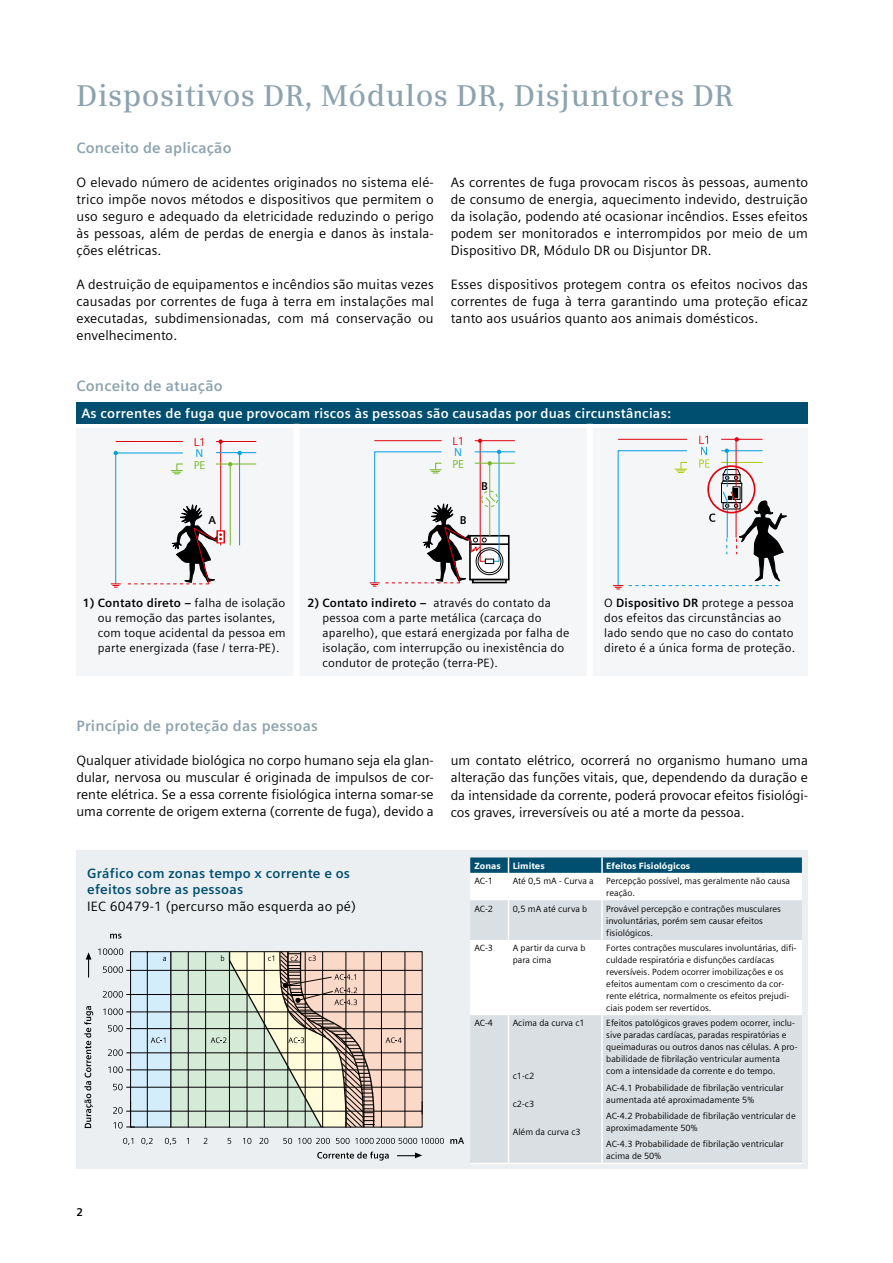
<style>
.page{position:relative;width:893px;height:1263px;background:#fff}
.page>*{position:absolute;margin:0;border:0;box-sizing:border-box;transform-origin:0 0}
.t1{font:600 30px "Siemens Serif";letter-spacing:.015em;color:#8ca3af}
.t2{font:700 15px "Siemens Sans";letter-spacing:.015em;color:#8ca3af}
.t3{font:13.5px/17px "Siemens Sans";letter-spacing:.01em;color:#000;text-align:justify}
.t4{font:700 13.5px "Siemens Sans";letter-spacing:.015em;color:#fff}
.t5{font:700 13.5px/16.5px "Siemens Sans";letter-spacing:.015em;color:#004f70}
.t6{font:12px/15px "Siemens Sans";letter-spacing:.015em;color:#000}
.t7{font:11.4px "Siemens Sans";color:#e3000b}
.t8{font:11.4px "Siemens Sans";color:#75b726}
.t9{font:700 11.4px "Siemens Sans";color:#000}
.t10{font:11.4px "Siemens Sans";color:#009ee3}
.t11{font:700 11.25px "Siemens Sans";color:#000}
.t12{font:9px/12px "Siemens Sans";color:#000}
.t13{font:900 9px "Siemens Sans";color:#fff}
.s1{font-weight:700}
</style>
<div class="page">
<div style="left:77px;top:429px;width:731px;height:247px;background:#f4f6f8"></div>
<div style="left:77px;top:402px;width:731px;height:22px;background:#004f70"></div>
<hr style="left:220px;top:442px;width:1px;height:103px;background:#e3000b">
<hr style="left:116px;top:441px;width:67px;height:1px;background:#e3000b">
<hr style="left:216px;top:441px;width:40px;height:1px;background:#e3000b">
<svg style="left:111px;top:451px;width:145px;height:137px"></svg>
<svg style="left:370px;top:439px;width:145px;height:148px"></svg>
<svg style="left:613px;top:436px;width:174px;height:154px"></svg>
<div style="left:294px;top:424px;width:6px;height:252px;background:#fff"></div>
<div style="left:587px;top:424px;width:6px;height:252px;background:#fff"></div>
<div style="left:77px;top:850px;width:731px;height:319px;background:#eceff1"></div>
<svg style="left:130px;top:951px;width:21px;height:177px;background:#bbd1df"></svg>
<svg style="left:141px;top:1138px;width:12px;height:7px"></svg>
<svg style="left:165px;top:1138px;width:11px;height:7px"></svg>
<svg style="left:204px;top:1138px;width:3px;height:6px"></svg>
<svg style="left:228px;top:1138px;width:3px;height:6px"></svg>
<svg style="left:243px;top:1138px;width:8px;height:6px"></svg>
<svg style="left:259px;top:1138px;width:9px;height:6px"></svg>
<svg style="left:283px;top:1138px;width:9px;height:6px"></svg>
<svg style="left:298px;top:1138px;width:32px;height:6px"></svg>
<svg style="left:336px;top:1138px;width:108px;height:6px"></svg>
<hr style="left:126px;top:970px;width:296px;height:1px;background:#000">
<svg style="left:110px;top:934px;width:11px;height:4px"></svg>
<hr style="left:126px;top:994px;width:296px;height:1px;background:#000">
<svg style="left:103px;top:991px;width:20px;height:7px"></svg>
<svg style="left:103px;top:966px;width:20px;height:7px"></svg>
<hr style="left:126px;top:1012px;width:296px;height:1px;background:#000">
<svg style="left:103px;top:1008px;width:20px;height:7px"></svg>
<hr style="left:126px;top:1028px;width:296px;height:1px;background:#000">
<svg style="left:108px;top:1025px;width:15px;height:7px"></svg>
<hr style="left:126px;top:1052px;width:296px;height:1px;background:#000">
<svg style="left:108px;top:1049px;width:15px;height:7px"></svg>
<hr style="left:126px;top:1069px;width:296px;height:1px;background:#000">
<svg style="left:108px;top:1066px;width:15px;height:7px"></svg>
<hr style="left:126px;top:1087px;width:296px;height:1px;background:#000">
<svg style="left:113px;top:1084px;width:10px;height:6px"></svg>
<svg style="left:98px;top:948px;width:25px;height:7px"></svg>
<svg style="left:317px;top:1151px;width:72px;height:9px"></svg>
<svg style="left:84px;top:1006px;width:9px;height:122px"></svg>
<svg style="left:397px;top:1152px;width:25px;height:6px"></svg>
<svg style="left:450px;top:1137px;width:14px;height:7px"></svg>
<svg style="left:86px;top:952px;width:5px;height:25px"></svg>
<svg style="left:123px;top:1138px;width:10px;height:7px"></svg>
<hr style="left:126px;top:1111px;width:296px;height:1px;background:#000">
<svg style="left:113px;top:1101px;width:22px;height:27px"></svg>
<svg style="left:151px;top:951px;width:272px;height:177px;background:#c9c6b8"></svg>
<svg style="left:470px;top:901px;width:332px;height:261px;background:#e4e8eb"></svg>
<svg style="left:470px;top:857px;width:332px;height:43px;background:#a4c0cc"></svg>
<hr style="left:601px;top:873px;width:2px;height:27px;background:#fff">
<hr style="left:508px;top:900px;width:1px;height:40px;background:#fff">
<hr style="left:601px;top:900px;width:2px;height:40px;background:#fff">
<hr style="left:508px;top:940px;width:1px;height:75px;background:#fff">
<hr style="left:601px;top:940px;width:2px;height:75px;background:#fff">
<hr style="left:508px;top:1015px;width:1px;height:148px;background:#fff">
<hr style="left:601px;top:1015px;width:2px;height:148px;background:#fff">
<hr style="left:470px;top:1163px;width:38px;height:1px;background:#fff">
<hr style="left:508px;top:1163px;width:94px;height:1px;background:#fff">
<hr style="left:602px;top:1163px;width:200px;height:1px;background:#fff">
<h1 class="t1" style="left:77px;top:78px;width:658px">Dispositivos DR, Módulos DR, Disjuntores DR</h1>
<p class="t2" style="left:77px;top:139px;width:157px">Conceito de aplicação</p>
<p class="t3" style="left:77px;top:174px;width:359px">O elevado número de acidentes originados no sistema elé&shy;trico impõe novos métodos e dispositivos que permitem o uso seguro e adequado da eletricidade reduzindo o perigo às pessoas, além de perdas de energia e danos às instala&shy;ções elétricas.</p>
<p class="t3" style="left:77px;top:276px;width:359px">A destruição de equipamentos e incêndios são muitas vezes causadas por correntes de fuga à terra em instalações mal executadas, subdimensionadas, com má conservação ou envelhecimento.</p>
<p class="t3" style="left:451px;top:174px;width:359px">As correntes de fuga provocam riscos às pessoas, aumento de consumo de energia, aquecimento indevido, destruição da isolação, podendo até ocasionar incêndios. Esses efeitos podem ser monitorados e interrompidos por meio de um Dispositivo DR, Módulo DR ou Disjuntor DR.</p>
<p class="t3" style="left:451px;top:276px;width:359px">Esses dispositivos protegem contra os efeitos nocivos das correntes de fuga à terra garantindo uma proteção eficaz tanto aos usuários quanto aos animais domésticos.</p>
<p class="t2" style="left:77px;top:377px;width:148px">Conceito de atuação</p>
<p class="t4" style="left:81px;top:406px;width:591px">As correntes de fuga que provocam riscos às pessoas são causadas por duas circunstâncias:</p>
<p class="t7" style="left:194px;top:435px;width:13px">L1</p>
<p class="t10" style="left:195px;top:446px;width:9px">N</p>
<p class="t8" style="left:194px;top:459px;width:13px">PE</p>
<p class="t9" style="left:208px;top:514px;width:9px">A</p>
<p class="t7" style="left:452px;top:435px;width:13px">L1</p>
<p class="t10" style="left:454px;top:446px;width:9px">N</p>
<p class="t8" style="left:452px;top:458px;width:13px">PE</p>
<p class="t9" style="left:460px;top:513px;width:8px">B</p>
<p class="t9" style="left:481px;top:479px;width:8px">B</p>
<p class="t6" style="left:98px;top:596px;width:189px;text-indent:-15px"><span class="s1">1) Contato direto –</span> falha de isolação ou remoção das partes isolantes, com toque acidental da pessoa em parte energizada (fase / terra-PE).</p>
<p class="t6" style="left:322px;top:596px;width:249px;text-indent:-15px"><span class="s1">2) Contato indireto –</span> através do contato da pessoa com a parte metálica (carcaça do aparelho), que estará energizada por falha de isolação, com interrupção ou inexistência do condutor de proteção (terra-PE).</p>
<p class="t6" style="left:604px;top:596px;width:193px">O <span class="s1">Dispositivo DR</span> protege a pessoa dos efeitos das circunstâncias ao lado sendo que no caso do contato direto é a única forma de proteção.</p>
<p class="t2" style="left:77px;top:718px;width:243px">Princípio de proteção das pessoas</p>
<p class="t3" style="left:77px;top:752px;width:359px">Qualquer atividade biológica no corpo humano seja ela glan&shy;dular, nervosa ou muscular é originada de impulsos de cor&shy;rente elétrica. Se a essa corrente fisiológica interna somar-se uma corrente de origem externa (corrente de fuga), devido a</p>
<p class="t5" style="left:87px;top:865px;width:264px">Gráfico com zonas tempo x corrente e os efeitos sobre as pessoas</p>
<p class="t3" style="left:87px;top:897px;width:270px">IEC 60479-1 (percurso mão esquerda ao pé)</p>
<p class="t3" style="left:451px;top:752px;width:359px">um contato elétrico, ocorrerá no organismo humano uma alteração das funções vitais, que, dependendo da duração e da intensidade da corrente, poderá provocar efeitos fisiológi&shy;cos graves, irreversíveis ou até a morte da pessoa.</p>
<p class="t13" style="left:474px;top:860px;width:28px">Zonas</p>
<p class="t13" style="left:513px;top:860px;width:33px">Limites</p>
<p class="t13" style="left:606px;top:860px;width:85px">Efeitos Fisiológicos</p>
<p class="t12" style="left:474px;top:875px;width:20px">AC-1</p>
<p class="t12" style="left:513px;top:875px;width:83px">Até 0,5 mA - Curva a</p>
<p class="t12" style="left:606px;top:875px;width:185px">Percepção possível, mas geralmente não causa reação.</p>
<p class="t12" style="left:474px;top:902px;width:20px">AC-2</p>
<p class="t12" style="left:513px;top:902px;width:76px">0,5 mA até curva b</p>
<p class="t12" style="left:606px;top:902px;width:176px">Provável percepção e contrações musculares involuntárias, porém sem causar efeitos fisiológicos.</p>
<p class="t12" style="left:474px;top:942px;width:20px">AC-3</p>
<p class="t12" style="left:513px;top:942px;width:74px">A partir da curva b para cima</p>
<p class="t12" style="left:606px;top:942px;width:192px">Fortes contrações musculares involuntárias, difi&shy;culdade respiratória e disfunções cardíacas reversíveis. Podem ocorrer imobilizações e os efeitos aumentam com o crescimento da cor&shy;rente elétrica, normalmente os efeitos prejudi&shy;ciais podem ser revertidos.</p>
<p class="t12" style="left:474px;top:1017px;width:20px">AC-4</p>
<p class="t12" style="left:513px;top:1017px;width:73px">Acima da curva c1</p>
<p class="t12" style="left:606px;top:1017px;width:193px">Efeitos patológicos graves podem ocorrer, inclu&shy;sive paradas cardíacas, paradas respiratórias e queimaduras ou outros danos nas células. A pro&shy;babilidade de fibrilação ventricular aumenta com a intensidade da corrente e do tempo.</p>
<p class="t12" style="left:606px;top:1081px;width:179px">AC-4.1 Probabilidade de fibrilação ventricular aumentada até aproximadamente 5%</p>
<p class="t12" style="left:606px;top:1110px;width:191px">AC-4.2 Probabilidade de fibrilação ventricular de aproximadamente 50%</p>
<p class="t12" style="left:606px;top:1138px;width:179px">AC-4.3 Probabilidade de fibrilação ventricular acima de 50%</p>
<p class="t12" style="left:513px;top:1069px;width:23px">c1-c2</p>
<p class="t12" style="left:513px;top:1098px;width:23px">c2-c3</p>
<p class="t12" style="left:513px;top:1126px;width:69px">Além da curva c3</p>
<p class="t11" style="left:77px;top:1205px;width:8px">2</p>
</div>
